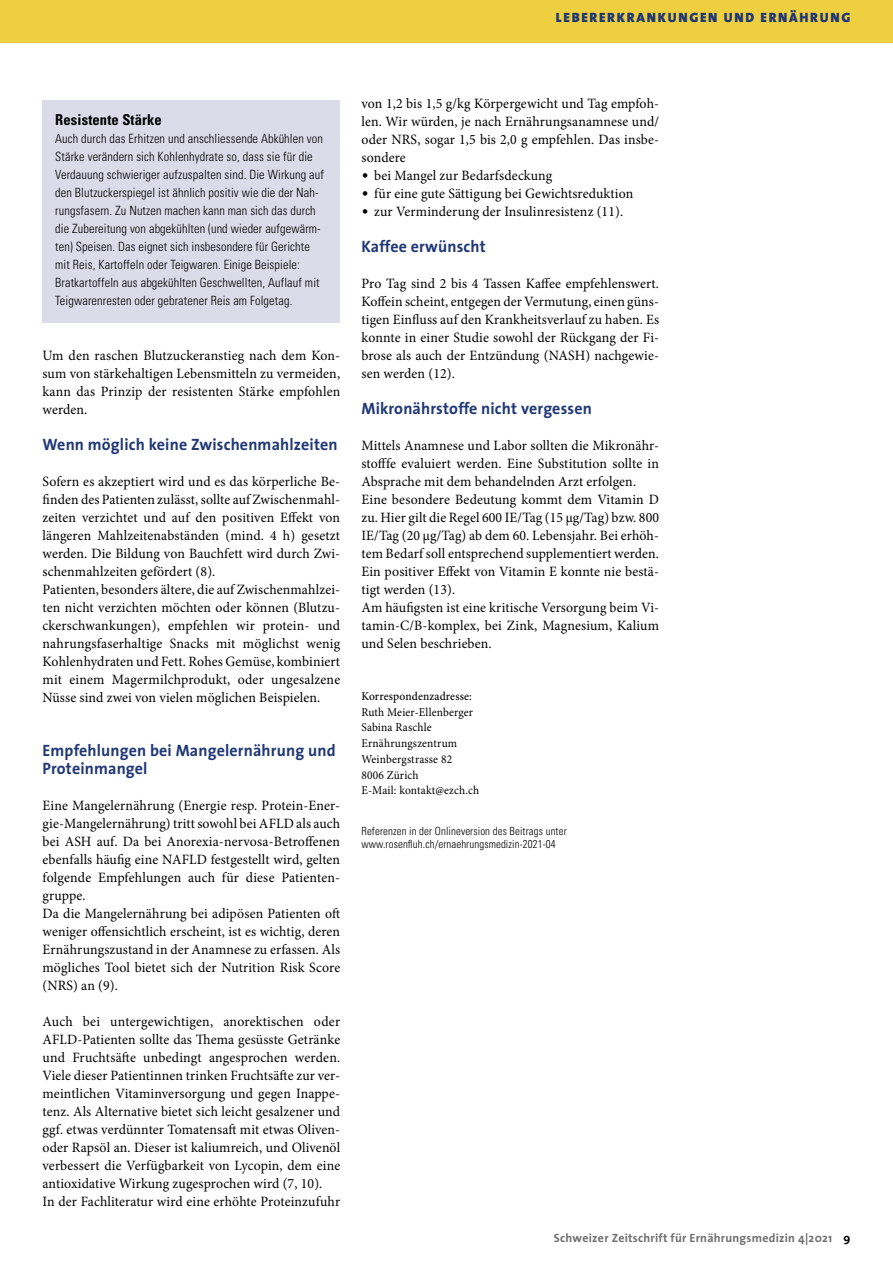
<style>
.page{position:relative;width:893px;height:1263px;background:#fff}
.page>*{position:absolute;margin:0;border:0;box-sizing:border-box;transform-origin:0 0}
.t1{font:700 16.5px/18px "The Sans";letter-spacing:.01em;color:#203876}
.t2{font:700 condensed 15px "Univers";letter-spacing:.01em;color:#000}
.t3{font:14.25px/18px "Minion Pro";letter-spacing:.01em;color:#000}
.t4{font:900 13.5px "The Sans";letter-spacing:.125em;color:#203876}
.t5{font:300 condensed 12.75px/18px "Univers";letter-spacing:.01em;color:#000}
.t6{font:12px/15.8px "Minion Pro";letter-spacing:.015em;color:#000;scale:.95 1}
.t7{font:700 12px "The Sans";letter-spacing:.02em;color:#706f6f}
.t8{font:500 12px "Minion Pro";letter-spacing:.015em;color:#000;scale:.95 1}
.t9{font:300 condensed 11.25px/13.5px "Univers";letter-spacing:.01em;color:#000}
.s1{font-family:"Univers";font-weight:300;font-stretch:condensed;font-size:12.75px}
.s2{color:#000}
</style>
<div class="page">
<div style="left:0;top:0;width:893px;height:43px;background:#eecf3f"></div>
<div style="left:43px;top:101px;width:297px;height:222px;background:#dcdbe9"></div>
<p class="t4" style="left:556px;top:6px;width:296px">LEBERERKRANKUNGEN UND ERNÄHRUNG</p>
<p class="t2" style="left:55px;top:111px;width:108px">Resistente Stärke</p>
<p class="t5" style="left:55px;top:130px;width:270px">Auch durch das Erhitzen und anschliessende Abkühlen von Stärke verändern sich Kohlenhydrate so, dass sie für die Verdauung schwieriger aufzuspalten sind. Die Wirkung auf den Blutzuckerspiegel ist ähnlich positiv wie die der Nah&shy;rungsfasern. Zu Nutzen machen kann man sich das durch die Zubereitung von abgekühlten (und wieder aufgewärm&shy;ten) Speisen. Das eignet sich insbesondere für Gerichte mit Reis, Kartoffeln oder Teigwaren. Einige Beispiele:<br>Bratkartoffeln aus abgekühlten Geschwellten, Auflauf mit Teigwarenresten oder gebratener Reis am Folgetag.</p>
<p class="t3" style="left:43px;top:347px;width:299px;text-align:justify">Um den raschen Blutzuckeranstieg nach dem Kon&shy;sum von stärkehaltigen Lebensmitteln zu vermeiden, kann das Prinzip der resistenten Stärke empfohlen werden.</p>
<p class="t1" style="left:43px;top:435px;width:297px">Wenn möglich keine Zwischenmahlzeiten</p>
<p class="t3" style="left:43px;top:473px;width:299px">Sofern es akzeptiert wird und es das körperliche Be&shy;finden des Patienten zulässt, sollte auf Zwischenmahl&shy;zeiten verzichtet und auf den positiven Effekt von längeren Mahlzeitenabständen (mind. 4 h) gesetzt werden. Die Bildung von Bauchfett wird durch Zwi&shy;schenmahlzeiten gefördert (8).<br>Patienten, besonders ältere, die auf Zwischenmahlzei&shy;ten nicht verzichten möchten oder können (Blutzu&shy;ckerschwankungen), empfehlen wir protein- und nahrungsfaserhaltige Snacks mit möglichst wenig Kohlenhydraten und Fett. Rohes Gemüse, kombiniert mit einem Magermilchprodukt, oder ungesalzene Nüsse sind zwei von vielen möglichen Beispielen.</p>
<p class="t1" style="left:43px;top:741px;width:295px">Empfehlungen bei Mangelernährung und<br>Proteinmangel</p>
<p class="t3" style="left:43px;top:797px;width:299px">Eine Mangelernährung (Energie resp. Protein-Ener&shy;gie-Mangelernährung) tritt sowohl bei AFLD als auch bei ASH auf. Da bei Anorexia-nervosa-Betroffenen ebenfalls häufig eine NAFLD festgestellt wird, gelten folgende Empfehlungen auch für diese Patienten&shy;gruppe.<br>Da die Mangelernährung bei adipösen Patienten oft weniger offensichtlich erscheint, ist es wichtig, deren Ernährungszustand in der Anamnese zu erfassen. Als mögliches Tool bietet sich der Nutrition Risk Score (NRS) an (9).</p>
<p class="t3" style="left:43px;top:1013px;width:299px">Auch bei untergewichtigen, anorektischen oder AFLD-Patienten sollte das Thema gesüsste Getränke und Fruchtsäfte unbedingt angesprochen werden.<br>Viele dieser Patientinnen trinken Fruchtsäfte zur ver&shy;meintlichen Vitaminversorgung und gegen Inappe&shy;tenz. Als Alternative bietet sich leicht gesalzener und ggf. etwas verdünnter Tomatensaft mit etwas Oliven&shy;oder Rapsöl an. Dieser ist kaliumreich, und Olivenöl verbessert die Verfügbarkeit von Lycopin, dem eine antioxidative Wirkung zugesprochen wird (7, 10).<br>In der Fachliteratur wird eine erhöhte Proteinzufuhr</p>
<p class="t3" style="left:361px;top:95px;width:299px;text-align:justify">von 1,2 bis 1,5 g/kg Körpergewicht und Tag empfoh&shy;len. Wir würden, je nach Ernährungsanamnese und/ oder NRS, sogar 1,5 bis 2,0 g empfehlen. Das insbe&shy;sondere</p>
<p class="t3" style="left:361px;top:167px;width:192px"><span class="s1">•</span> bei Mangel zur Bedarfsdeckung</p>
<p class="t3" style="left:361px;top:185px;width:273px"><span class="s1">•</span> für eine gute Sättigung bei Gewichtsreduktion</p>
<p class="t3" style="left:361px;top:203px;width:263px"><span class="s1">•</span> zur Verminderung der Insulinresistenz (11).</p>
<p class="t1" style="left:361px;top:237px;width:126px">Kaffee erwünscht</p>
<p class="t3" style="left:361px;top:275px;width:299px;text-align:justify">Pro Tag sind 2 bis 4 Tassen Kaffee empfehlenswert.<br>Koffein scheint, entgegen der Vermutung, einen güns&shy;tigen Einfluss auf den Krankheitsverlauf zu haben. Es konnte in einer Studie sowohl der Rückgang der Fi&shy;brose als auch der Entzündung (NASH) nachgewie&shy;sen werden (12).</p>
<p class="t1" style="left:361px;top:399px;width:232px">Mikronährstoffe nicht vergessen</p>
<p class="t3" style="left:361px;top:437px;width:299px">Mittels Anamnese und Labor sollten die Mikronähr&shy;stofffe evaluiert werden. Eine Substitution sollte in Absprache mit dem behandelnden Arzt erfolgen.<br>Eine besondere Bedeutung kommt dem Vitamin D zu. Hier gilt die Regel 600 IE/Tag (15 µg/Tag) bzw. 800<br>IE/Tag (20 µg/Tag) ab dem 60. Lebensjahr. Bei erhöh&shy;tem Bedarf soll entsprechend supplementiert werden.<br>Ein positiver Effekt von Vitamin E konnte nie bestä&shy;tigt werden (13).<br>Am häufigsten ist eine kritische Versorgung beim Vi&shy;tamin-C/B-komplex, bei Zink, Magnesium, Kalium und Selen beschrieben.</p>
<p class="t8" style="left:361px;top:688px;width:118px">Korrespondenzadresse:</p>
<p class="t6" style="left:361px;top:704px;width:125px">Ruth Meier-Ellenberger<br>Sabina Raschle<br>Ernährungszentrum<br>Weinbergstrasse 82<br>8006 Zürich<br>E-Mail: kontakt@ezch.ch</p>
<p class="t9" style="left:361px;top:824px;width:207px">Referenzen in der Onlineversion des Beitrags unter www.rosenfluh.ch/ernaehrungsmedizin-2021-04</p>
<p class="t7" style="left:554px;top:1228px;width:298px">Schweizer Zeitschrift für Ernährungsmedizin 4|2021 <span class="s2">9</span></p>
</div>
